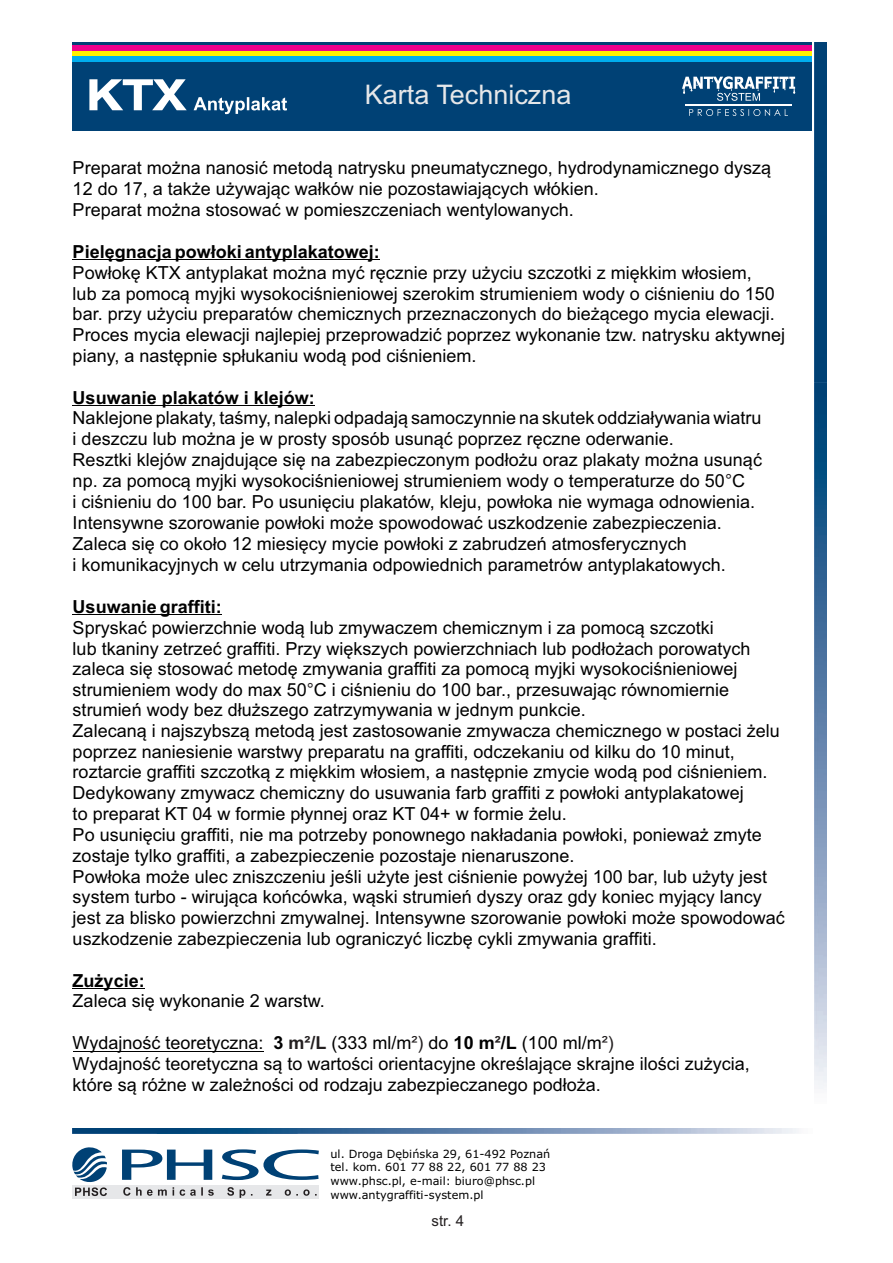
<style>
.page{position:relative;width:893px;height:1263px;background:#fff}
.page>*{position:absolute;margin:0;border:0;box-sizing:border-box;transform-origin:0 0}
.t1{font:27px "Arial";color:#e6e7e9}
.t2{font:18px/20.7px "Arial";color:#000}
.t3{font:700 18px "Arial";color:#000}
.t4{font:15px "Arial";color:#231f20}
.t5{font:11.25px/13.6px "Verdana";color:#000}
.s1{color:#231f20}
.s2{font-weight:700}
.s3{font-weight:700;color:#231f20}
</style>
<div class="page">
<div style="left:72px;top:43px;width:740px;height:88px;background:#004175"></div>
<div style="left:72px;top:46px;width:740px;height:5px;background:#ed028c"></div>
<div style="left:72px;top:51px;width:740px;height:5px;background:#fff101"></div>
<div style="left:72px;top:56px;width:740px;height:5px;background:#00aeef"></div>
<img style="left:814px;top:43px;width:13px;height:1046px">
<img style="left:72px;top:1128px;width:726px;height:6px">
<hr style="left:73px;top:259px;width:307px;height:1px;background:#000">
<hr style="left:73px;top:405px;width:242px;height:1px;background:#000">
<hr style="left:73px;top:614px;width:149px;height:1px;background:#000">
<hr style="left:73px;top:988px;width:72px;height:1px;background:#000">
<hr style="left:73px;top:1051px;width:191px;height:1px;background:#000">
<svg style="left:89px;top:79px;width:98px;height:31px"></svg>
<svg style="left:194px;top:97px;width:93px;height:17px"></svg>
<svg style="left:689px;top:109px;width:99px;height:7px"></svg>
<hr style="left:685px;top:104px;width:107px;height:2px;background:#fff">
<svg style="left:682px;top:76px;width:113px;height:25px"></svg>
<svg style="left:122px;top:1149px;width:197px;height:31px"></svg>
<div style="left:72px;top:1185px;width:247px;height:13px;background:#e6e7e9"></div>
<svg style="left:123px;top:1187px;width:194px;height:11px"></svg>
<svg style="left:72px;top:1147px;width:35px;height:49px"></svg>
<h1 class="t1" style="left:365px;top:85px;width:208px">Karta Techniczna</h1>
<p class="t2" style="left:73px;top:159px;width:700px">Preparat można nanosić metodą natrysku pneumatycznego, hydrodynamicznego dyszą<br>12 do 17, a także używając wałków nie pozostawiających włókien.<br>Preparat można stosować w pomieszczeniach wentylowanych.</p>
<p class="t3" style="left:73px;top:245px;width:309px">Pielęgnacja powłoki antyplakatowej:</p>
<p class="t2" style="left:73px;top:264px;width:714px">Powłokę KTX antyplakat można myć ręcznie przy użyciu szczotki z miękkim włosiem,<br>lub za pomocą myjki wysokociśnieniowej szerokim strumieniem wody o ciśnieniu do 150 bar. przy użyciu preparatów chemicznych przeznaczonych do bieżącego mycia elewacji.<br>Proces mycia elewacji najlepiej przeprowadzić poprzez wykonanie tzw. natrysku aktywnej piany, a następnie spłukaniu wodą pod ciśnieniem.</p>
<p class="t3" style="left:73px;top:390px;width:244px">Usuwanie plakatów i klejów:</p>
<p class="t2" style="left:73px;top:409px;width:691px">Naklejone plakaty, taśmy, nalepki odpadają samoczynnie na skutek oddziaływania wiatru i deszczu lub można je w prosty sposób usunąć poprzez ręczne oderwanie.<br>Resztki klejów znajdujące się na zabezpieczonym podłożu oraz plakaty można usunąć np. za pomocą myjki wysokociśnieniowej strumieniem wody o temperaturze do 50<span class="s1">°</span>C<br>i ciśnieniu do 100 bar. Po usunięciu plakatów, kleju, powłoka nie wymaga odnowienia.<br>Intensywne szorowanie powłoki może spowodować uszkodzenie zabezpieczenia.<br>Zaleca się co około 12 miesięcy mycie powłoki z zabrudzeń atmosferycznych<br>i komunikacyjnych w celu utrzymania odpowiednich parametrów antyplakatowych.</p>
<p class="t3" style="left:73px;top:600px;width:151px">Usuwanie graffiti:</p>
<p class="t2" style="left:73px;top:619px;width:714px">Spryskać powierzchnie wodą lub zmywaczem chemicznym i za pomocą szczotki<br>lub tkaniny zetrzeć graffiti. Przy większych powierzchniach lub podłożach porowatych zaleca się stosować metodę zmywania graffiti za pomocą myjki wysokociśnieniowej strumieniem wody do max 50<span class="s1">°</span>C i ciśnieniu do 100 bar., przesuwając równomiernie strumień wody bez dłuższego zatrzymywania w jednym punkcie.<br>Zalecaną i najszybszą metodą jest zastosowanie zmywacza chemicznego w postaci żelu poprzez naniesienie warstwy preparatu na graffiti, odczekaniu od kilku do 10 minut, roztarcie graffiti szczotką z miękkim włosiem, a następnie zmycie wodą pod ciśnieniem.<br>Dedykowany zmywacz chemiczny do usuwania farb graffiti z powłoki antyplakatowej<br>to preparat KT 04 w formie płynnej oraz KT 04+ w formie żelu.<br>Po usunięciu graffiti, nie ma potrzeby ponownego nakładania powłoki, ponieważ zmyte zostaje tylko graffiti, a zabezpieczenie pozostaje nienaruszone.<br>Powłoka może ulec zniszczeniu jeśli użyte jest ciśnienie powyżej 100 bar, lub użyty jest system turbo - wirująca końcówka, wąski strumień dyszy oraz gdy koniec myjący lancy jest za blisko powierzchni zmywalnej. Intensywne szorowanie powłoki może spowodować uszkodzenie zabezpieczenia lub ograniczyć liczbę cykli zmywania graffiti.</p>
<p class="t3" style="left:73px;top:973px;width:74px">Zużycie:</p>
<p class="t2" style="left:73px;top:992px;width:254px">Zaleca się wykonanie 2 warstw.</p>
<p class="t2" style="left:73px;top:1034px;width:679px">Wydajność teoretyczna: <span class="s2">3</span> <span class="s3">m²/L</span> (333 ml/m<span class="s1">²)</span> do <span class="s2">10 m</span><span class="s3">²</span><span class="s2">/L</span> (100 ml/m<span class="s1">²)<br></span>Wydajność teoretyczna są to wartości orientacyjne określające skrajne ilości zużycia, które są różne w zależności od rodzaju zabezpieczanego podłoża.</p>
<p class="t5" style="left:330px;top:1148px;width:221px">ul. Droga Dębińska 29, 61-492 Poznań tel. kom. 601 77 88 22, 601 77 88 23 www.phsc.pl, e-mail: biuro@phsc.pl www.antygraffiti-system.pl</p>
<p class="t4" style="left:432px;top:1215px;width:34px">str. 4</p>
</div>
